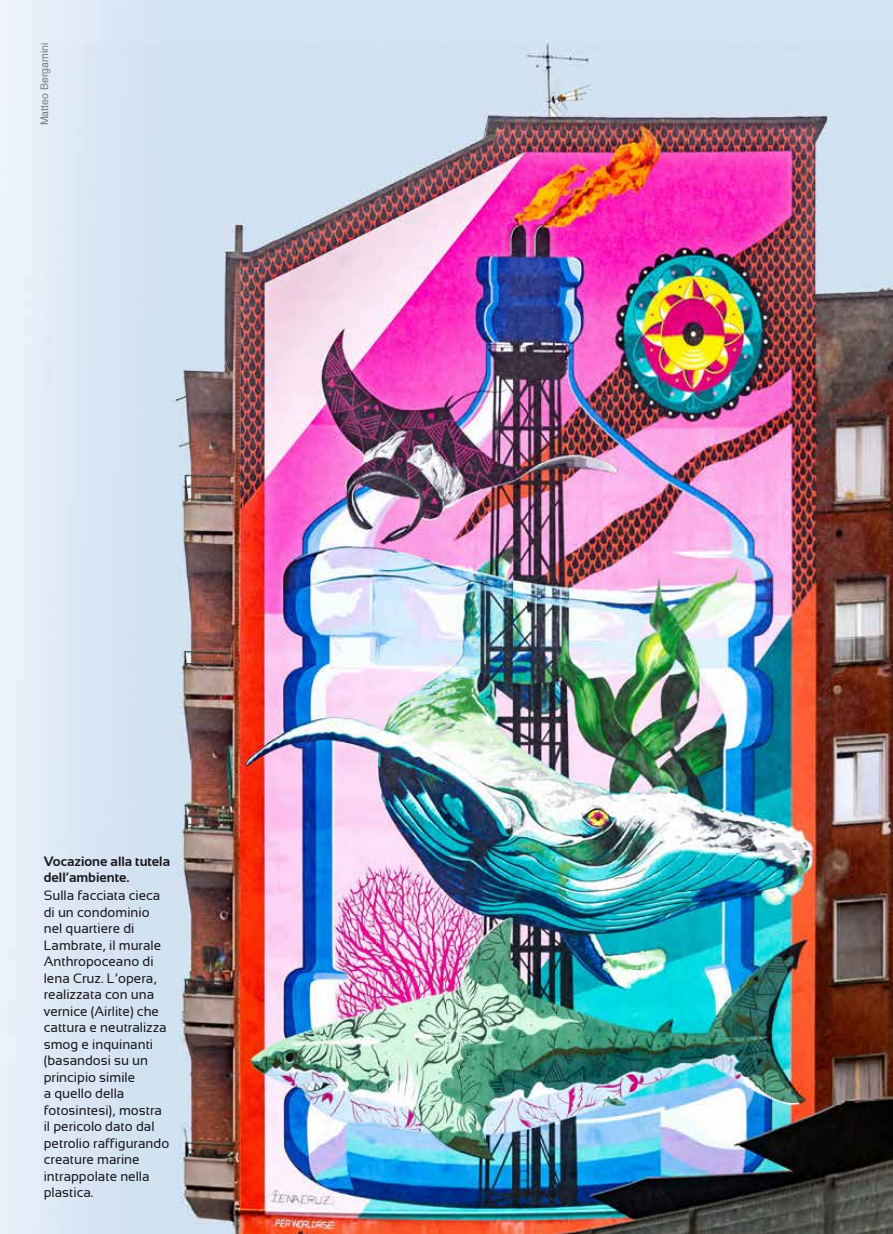
<style>
.page{position:relative;width:893px;height:1234px;background:#fff}
.page>*{position:absolute;margin:0;border:0;box-sizing:border-box;transform-origin:0 0}
.t1{font:13.5px/16.5px "Sansation";color:#1a171c}
.t2{font:700 13.5px/16.5px "Sansation";color:#1a171c}
.t3{font:10.5px "Helvetica";color:#7c7d7f}
</style>
<div class="page">
<img style="left:0;top:0;width:893px;height:1233px">
<p class="t3" style="left:36px;top:125px;width:84px;rotate:-90deg">Matteo Bergamini</p>
<p class="t2" style="left:44px;top:852px;width:128px">Vocazione alla tutela dell’ambiente.</p>
<p class="t1" style="left:44px;top:886px;width:127px">Sulla facciata cieca di un condominio nel quartiere di<br>Lambrate, il murale<br>Anthropoceano di<br>Iena Cruz. L’opera, realizzata con una vernice (Airlite) che cattura e neutralizza smog e inquinanti (basandosi su un principio simile<br>a quello della fotosintesi), mostra il pericolo dato dal petrolio raffigurando creature marine intrappolate nella plastica.</p>
</div>
